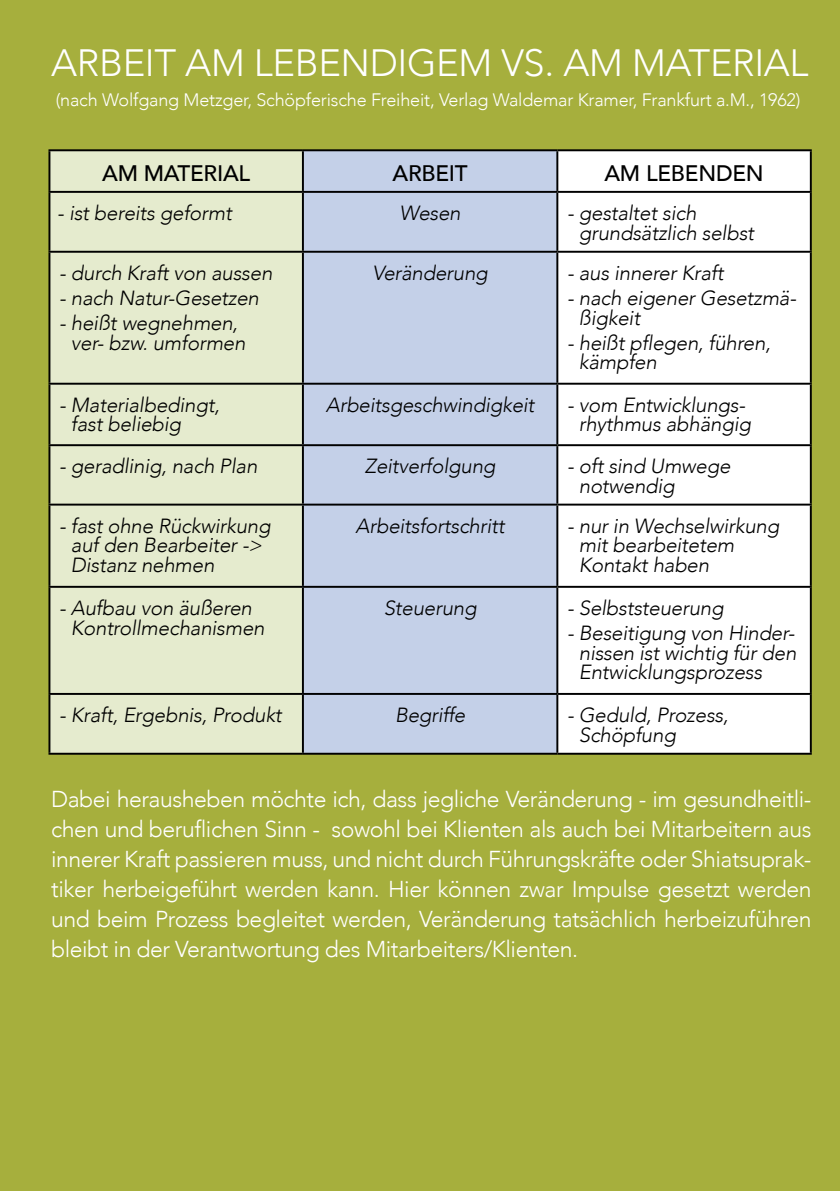
<style>
.page{position:relative;width:840px;height:1191px;background:#fff}
.page>*{position:absolute;margin:0;border:0;box-sizing:border-box;transform-origin:0 0}
.t1{font:300 38px "Avenir";letter-spacing:-.01em;color:#fff}
.t2{font:300 23px/30px "Avenir";letter-spacing:-.02em;color:#fff;text-align:justify}
.t3{font:500 22.4px "Avenir";letter-spacing:-.01em;color:#000}
.t4{font:italic 300 20.4px/19.4px "Avenir";letter-spacing:-.01em;color:#000}
.t5{font:300 18px "Avenir";letter-spacing:-.01em;color:#fff}
</style>
<div class="page">
<div style="left:0;top:0;width:839px;height:1191px;background:#a6af3d"></div>
<svg style="left:50px;top:151px;width:252px;height:601px;background:#d5dbc0"></svg>
<div style="left:304px;top:151px;width:252px;height:601px;background:#c4d0e8"></div>
<div style="left:558px;top:151px;width:251px;height:601px;background:#fff"></div>
<hr style="left:48px;top:149px;width:255px;height:2px;background:#000">
<hr style="left:48px;top:151px;width:2px;height:40px;background:#000">
<hr style="left:303px;top:149px;width:254px;height:2px;background:#000">
<hr style="left:302px;top:151px;width:2px;height:40px;background:#000">
<hr style="left:557px;top:149px;width:254px;height:2px;background:#000">
<hr style="left:556px;top:151px;width:2px;height:40px;background:#000">
<hr style="left:809px;top:151px;width:2px;height:40px;background:#000">
<hr style="left:48px;top:191px;width:255px;height:2px;background:#000">
<hr style="left:48px;top:193px;width:2px;height:58px;background:#000">
<hr style="left:303px;top:191px;width:254px;height:2px;background:#000">
<hr style="left:302px;top:193px;width:2px;height:58px;background:#000">
<hr style="left:557px;top:191px;width:254px;height:2px;background:#000">
<hr style="left:556px;top:193px;width:2px;height:58px;background:#000">
<hr style="left:809px;top:193px;width:2px;height:58px;background:#000">
<hr style="left:48px;top:251px;width:255px;height:2px;background:#000">
<hr style="left:48px;top:253px;width:2px;height:130px;background:#000">
<hr style="left:303px;top:251px;width:254px;height:2px;background:#000">
<hr style="left:302px;top:253px;width:2px;height:130px;background:#000">
<hr style="left:557px;top:251px;width:254px;height:2px;background:#000">
<hr style="left:556px;top:253px;width:2px;height:130px;background:#000">
<hr style="left:809px;top:253px;width:2px;height:130px;background:#000">
<hr style="left:48px;top:383px;width:255px;height:2px;background:#000">
<hr style="left:48px;top:385px;width:2px;height:59px;background:#000">
<hr style="left:303px;top:383px;width:254px;height:2px;background:#000">
<hr style="left:302px;top:385px;width:2px;height:59px;background:#000">
<hr style="left:557px;top:383px;width:254px;height:2px;background:#000">
<hr style="left:556px;top:385px;width:2px;height:59px;background:#000">
<hr style="left:809px;top:385px;width:2px;height:59px;background:#000">
<hr style="left:48px;top:444px;width:255px;height:2px;background:#000">
<hr style="left:48px;top:446px;width:2px;height:57px;background:#000">
<hr style="left:303px;top:444px;width:254px;height:2px;background:#000">
<hr style="left:302px;top:446px;width:2px;height:57px;background:#000">
<hr style="left:557px;top:444px;width:254px;height:2px;background:#000">
<hr style="left:556px;top:446px;width:2px;height:57px;background:#000">
<hr style="left:809px;top:446px;width:2px;height:57px;background:#000">
<hr style="left:48px;top:503px;width:255px;height:2px;background:#000">
<hr style="left:48px;top:505px;width:2px;height:81px;background:#000">
<hr style="left:303px;top:503px;width:254px;height:2px;background:#000">
<hr style="left:302px;top:505px;width:2px;height:81px;background:#000">
<hr style="left:557px;top:503px;width:254px;height:2px;background:#000">
<hr style="left:556px;top:505px;width:2px;height:81px;background:#000">
<hr style="left:809px;top:505px;width:2px;height:81px;background:#000">
<hr style="left:48px;top:586px;width:255px;height:2px;background:#000">
<hr style="left:48px;top:588px;width:2px;height:105px;background:#000">
<hr style="left:303px;top:586px;width:254px;height:2px;background:#000">
<hr style="left:302px;top:588px;width:2px;height:105px;background:#000">
<hr style="left:557px;top:586px;width:254px;height:2px;background:#000">
<hr style="left:556px;top:588px;width:2px;height:105px;background:#000">
<hr style="left:809px;top:588px;width:2px;height:105px;background:#000">
<hr style="left:48px;top:693px;width:255px;height:2px;background:#000">
<hr style="left:48px;top:695px;width:2px;height:57px;background:#000">
<hr style="left:303px;top:693px;width:254px;height:2px;background:#000">
<hr style="left:302px;top:695px;width:2px;height:57px;background:#000">
<hr style="left:557px;top:693px;width:254px;height:2px;background:#000">
<hr style="left:556px;top:695px;width:2px;height:57px;background:#000">
<hr style="left:809px;top:695px;width:2px;height:57px;background:#000">
<hr style="left:48px;top:752px;width:255px;height:2px;background:#000">
<hr style="left:303px;top:752px;width:254px;height:2px;background:#000">
<hr style="left:557px;top:752px;width:254px;height:2px;background:#000">
<h1 class="t1" style="left:51px;top:41px;width:758px">ARBEIT AM LEBENDIGEM VS. AM MATERIAL</h1>
<p class="t5" style="left:56px;top:89px;width:745px">(nach Wolfgang Metzger, Schöpferische Freiheit, Verlag Waldemar Kramer, Frankfurt a.M., 1962)</p>
<p class="t3" style="left:102px;top:153px;width:150px">AM MATERIAL</p>
<p class="t3" style="left:392px;top:153px;width:77px">ARBEIT</p>
<p class="t3" style="left:604px;top:153px;width:161px">AM LEBENDEN</p>
<p class="t4" style="left:57px;top:203px;width:176px">- ist bereits geformt</p>
<p class="t4" style="left:399px;top:203px;width:62px">Wesen</p>
<p class="t4" style="left:578px;top:203px;width:177px;text-indent:-12px">- gestaltet sich grundsätzlich selbst</p>
<p class="t4" style="left:59px;top:263px;width:214px">- durch Kraft von aussen</p>
<p class="t4" style="left:59px;top:288px;width:201px">- nach Natur-Gesetzen</p>
<p class="t4" style="left:59px;top:313px;width:188px;text-align:center">- heißt wegnehmen, ver- bzw. umformen</p>
<p class="t4" style="left:372px;top:263px;width:117px">Veränderung</p>
<p class="t4" style="left:566px;top:263px;width:158px">- aus innerer Kraft</p>
<p class="t4" style="left:578px;top:288px;width:219px;text-indent:-12px">- nach eigener Gesetzmä&shy;ßigkeit</p>
<p class="t4" style="left:578px;top:333px;width:193px;text-indent:-12px">- heißt pflegen, führen, kämpfen</p>
<p class="t4" style="left:71px;top:395px;width:150px;text-indent:-12px">- Materialbedingt, fast beliebig</p>
<p class="t4" style="left:326px;top:395px;width:210px">Arbeitsgeschwindigkeit</p>
<p class="t4" style="left:566px;top:395px;width:185px;text-align:center">- vom Entwicklungs&shy;rhythmus abhängig</p>
<p class="t4" style="left:59px;top:457px;width:199px">- geradlinig, nach Plan</p>
<p class="t4" style="left:364px;top:457px;width:132px">Zeitverfolgung</p>
<p class="t4" style="left:578px;top:457px;width:153px;text-indent:-12px">- oft sind Umwege notwendig</p>
<p class="t4" style="left:71px;top:516px;width:201px;text-indent:-12px">- fast ohne Rückwirkung auf den Bearbeiter -&gt;<br>Distanz nehmen</p>
<p class="t4" style="left:355px;top:516px;width:150px">Arbeitsfortschritt</p>
<p class="t4" style="left:578px;top:516px;width:202px;text-indent:-12px">- nur in Wechselwirkung mit bearbeitetem<br>Kontakt haben</p>
<p class="t4" style="left:71px;top:598px;width:195px;text-indent:-12px">- Aufbau von äußeren<br>Kontrollmechanismen</p>
<p class="t4" style="left:383px;top:598px;width:94px">Steuerung</p>
<p class="t4" style="left:566px;top:598px;width:158px">- Selbststeuerung</p>
<p class="t4" style="left:578px;top:623px;width:219px;text-align:justify;text-indent:-12px">- Beseitigung von Hinder&shy;nissen ist wichtig für den Entwicklungsprozess</p>
<p class="t4" style="left:59px;top:705px;width:224px">- Kraft, Ergebnis, Produkt</p>
<p class="t4" style="left:395px;top:705px;width:72px">Begriffe</p>
<p class="t4" style="left:578px;top:705px;width:151px;text-indent:-12px">- Geduld, Prozess,<br>Schöpfung</p>
<p class="t2" style="left:51px;top:783px;width:761px">Dabei herausheben möchte ich, dass jegliche Veränderung - im gesundheitli&shy;chen und beruflichen Sinn - sowohl bei Klienten als auch bei Mitarbeitern aus innerer Kraft passieren muss, und nicht durch Führungskräfte oder Shiatsuprak&shy;tiker herbeigeführt werden kann. Hier können zwar Impulse gesetzt werden und beim Prozess begleitet werden, Veränderung tatsächlich herbeizuführen bleibt in der Verantwortung des Mitarbeiters/Klienten.</p>
</div>
